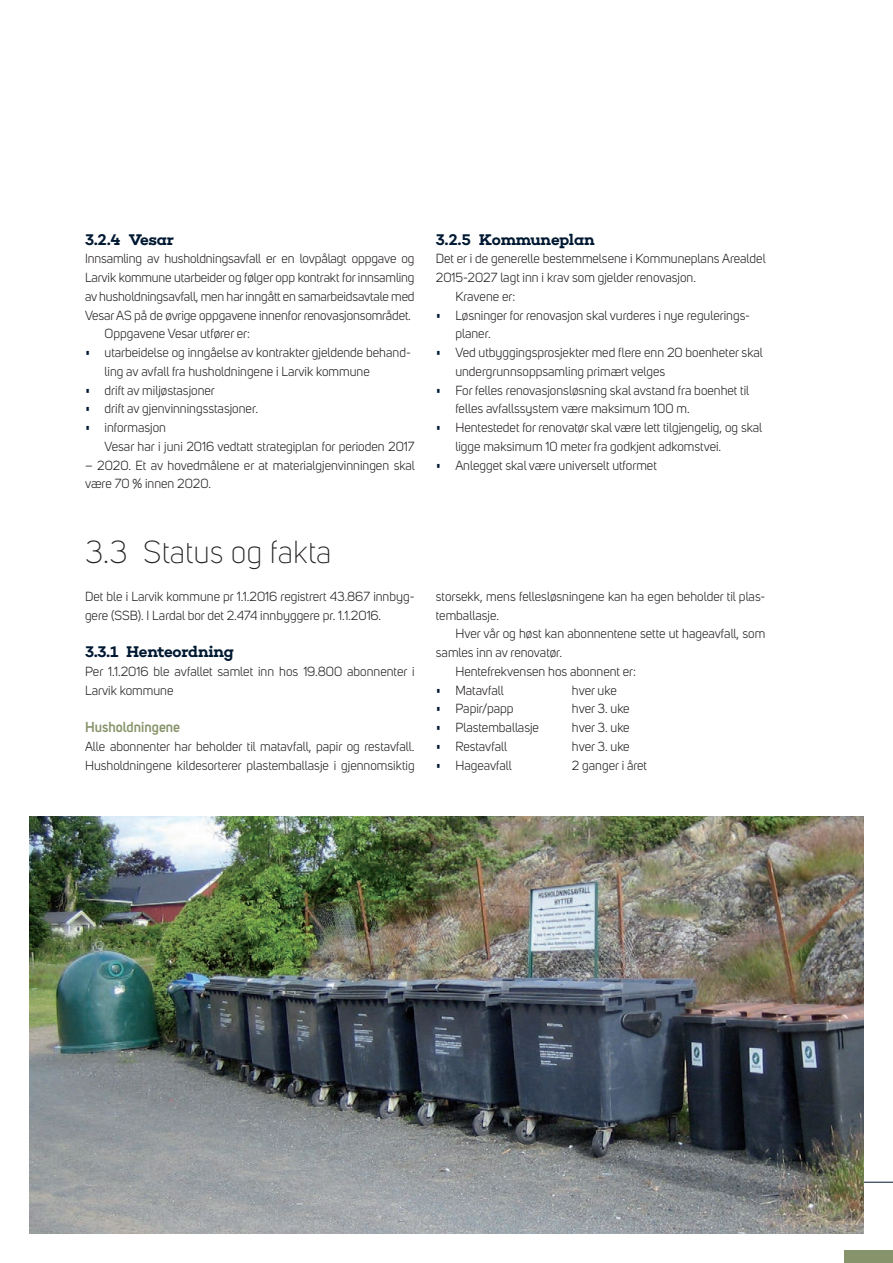
<style>
.page{position:relative;width:893px;height:1263px;background:#fff}
.page>*{position:absolute;margin:0;border:0;box-sizing:border-box;transform-origin:0 0}
.t1{font:300 31.5px "Uni Sans";color:#231f20}
.t2{font:600 15.75px "Choplin";letter-spacing:-.02em;color:#001932}
.t3{font:600 14.25px "Uni Sans";color:#87936a}
.t4{font:13.05px/18.8px "Uni Sans";color:#231f20}
.s1{font-family:"Sancoale Slab Norm";font-weight:300;font-size:17.25px;color:#001932}
</style>
<div class="page">
<div style="left:844px;top:1250px;width:49px;height:13px;background:#87936a"></div>
<hr style="left:844px;top:1182px;width:49px;height:1px;background:#001932">
<img style="left:30px;top:816px;width:833px;height:417px">
<p class="t2" style="left:85px;top:230px;width:90px">3.2.4 Vesar</p>
<p class="t4" style="left:85px;top:249px;width:331px">Innsamling av husholdningsavfall er en lovpålagt oppgave og</p>
<p class="t4" style="left:85px;top:268px;width:331px">Larvik kommune utarbeider og følger opp kontrakt for innsamling</p>
<p class="t4" style="left:85px;top:287px;width:331px">av husholdningsavfall, men har inngått en samarbeidsavtale med</p>
<p class="t4" style="left:85px;top:306px;width:327px">Vesar AS på de øvrige oppgavene innenfor renovasjonsområdet.</p>
<p class="t4" style="left:105px;top:324px;width:147px">Oppgavene Vesar utfører er:</p>
<p class="t4" style="left:105px;top:343px;width:308px;text-indent:-19px"><span class="s1">•</span> utarbeidelse og inngåelse av kontrakter gjeldende behand&shy;ling av avfall fra husholdningene i Larvik kommune</p>
<p class="t4" style="left:85px;top:381px;width:131px"><span class="s1">•</span> drift av miljøstasjoner</p>
<p class="t4" style="left:85px;top:399px;width:174px"><span class="s1">•</span> drift av gjenvinningsstasjoner.</p>
<p class="t4" style="left:105px;top:418px;width:312px;text-indent:-19px"><span class="s1">•</span> informasjon<br>Vesar har i juni 2016 vedtatt strategiplan for perioden 2017</p>
<p class="t4" style="left:85px;top:456px;width:331px">– 2020. Et av hovedmålene er at materialgjenvinningen skal være 70 % innen 2020.</p>
<h1 class="t1" style="left:85px;top:534px;width:248px">3.3 Status og fakta</h1>
<p class="t4" style="left:85px;top:587px;width:331px">Det ble i Larvik kommune pr 1.1.2016 registrert 43.867 innbyg&shy;gere (SSB). I Lardal bor det 2.474 innbyggere pr. 1.1.2016.</p>
<p class="t2" style="left:85px;top:642px;width:150px">3.3.1 Henteordning</p>
<p class="t4" style="left:85px;top:662px;width:331px">Per 1.1.2016 ble avfallet samlet inn hos 19.800 abonnenter i<br>Larvik kommune</p>
<p class="t3" style="left:85px;top:719px;width:97px">Husholdningene</p>
<p class="t4" style="left:85px;top:737px;width:331px">Alle abonnenter har beholder til matavfall, papir og restavfall.<br>Husholdningene kildesorterer plastemballasje i gjennomsiktig</p>
<p class="t2" style="left:436px;top:230px;width:160px">3.2.5 Kommuneplan</p>
<p class="t4" style="left:436px;top:249px;width:331px">Det er i de generelle bestemmelsene i Kommuneplans Arealdel</p>
<p class="t4" style="left:436px;top:268px;width:262px">2015-2027 lagt inn i krav som gjelder renovasjon.</p>
<p class="t4" style="left:455px;top:287px;width:61px">Kravene er:</p>
<p class="t4" style="left:455px;top:306px;width:296px;text-indent:-19px"><span class="s1">•</span> Løsninger for renovasjon skal vurderes i nye regulerings&shy;planer.</p>
<p class="t4" style="left:455px;top:343px;width:309px;text-indent:-19px"><span class="s1">•</span> Ved utbyggingsprosjekter med flere enn 20 boenheter skal undergrunnsoppsamling primært velges</p>
<p class="t4" style="left:455px;top:381px;width:295px;text-indent:-19px"><span class="s1">•</span> For felles renovasjonsløsning skal avstand fra boenhet til felles avfallssystem være maksimum 100 m.</p>
<p class="t4" style="left:455px;top:418px;width:308px;text-indent:-19px"><span class="s1">•</span> Hentestedet for renovatør skal være lett tilgjengelig, og skal ligge maksimum 10 meter fra godkjent adkomstvei.</p>
<p class="t4" style="left:436px;top:456px;width:222px"><span class="s1">•</span> Anlegget skal være universelt utformet</p>
<p class="t4" style="left:436px;top:587px;width:331px">storsekk, mens fellesløsningene kan ha egen beholder til plas&shy;temballasje.</p>
<p class="t4" style="left:455px;top:624px;width:311px">Hver vår og høst kan abonnentene sette ut hageavfall, som</p>
<p class="t4" style="left:436px;top:643px;width:128px">samles inn av renovatør.</p>
<p class="t4" style="left:455px;top:662px;width:182px">Hentefrekvensen hos abonnent er:</p>
<p class="t4" style="left:436px;top:681px;width:69px"><span class="s1">•</span> Matavfall</p>
<p class="t4" style="left:572px;top:681px;width:46px">hver uke</p>
<p class="t4" style="left:436px;top:699px;width:79px"><span class="s1">•</span> Papir/papp</p>
<p class="t4" style="left:572px;top:699px;width:59px">hver 3. uke</p>
<p class="t4" style="left:436px;top:718px;width:105px"><span class="s1">•</span> Plastemballasje</p>
<p class="t4" style="left:572px;top:718px;width:59px">hver 3. uke</p>
<p class="t4" style="left:436px;top:737px;width:73px"><span class="s1">•</span> Restavfall</p>
<p class="t4" style="left:572px;top:737px;width:59px">hver 3. uke</p>
<p class="t4" style="left:436px;top:756px;width:78px"><span class="s1">•</span> Hageavfall</p>
<p class="t4" style="left:572px;top:756px;width:77px">2 ganger i året</p>
</div>
